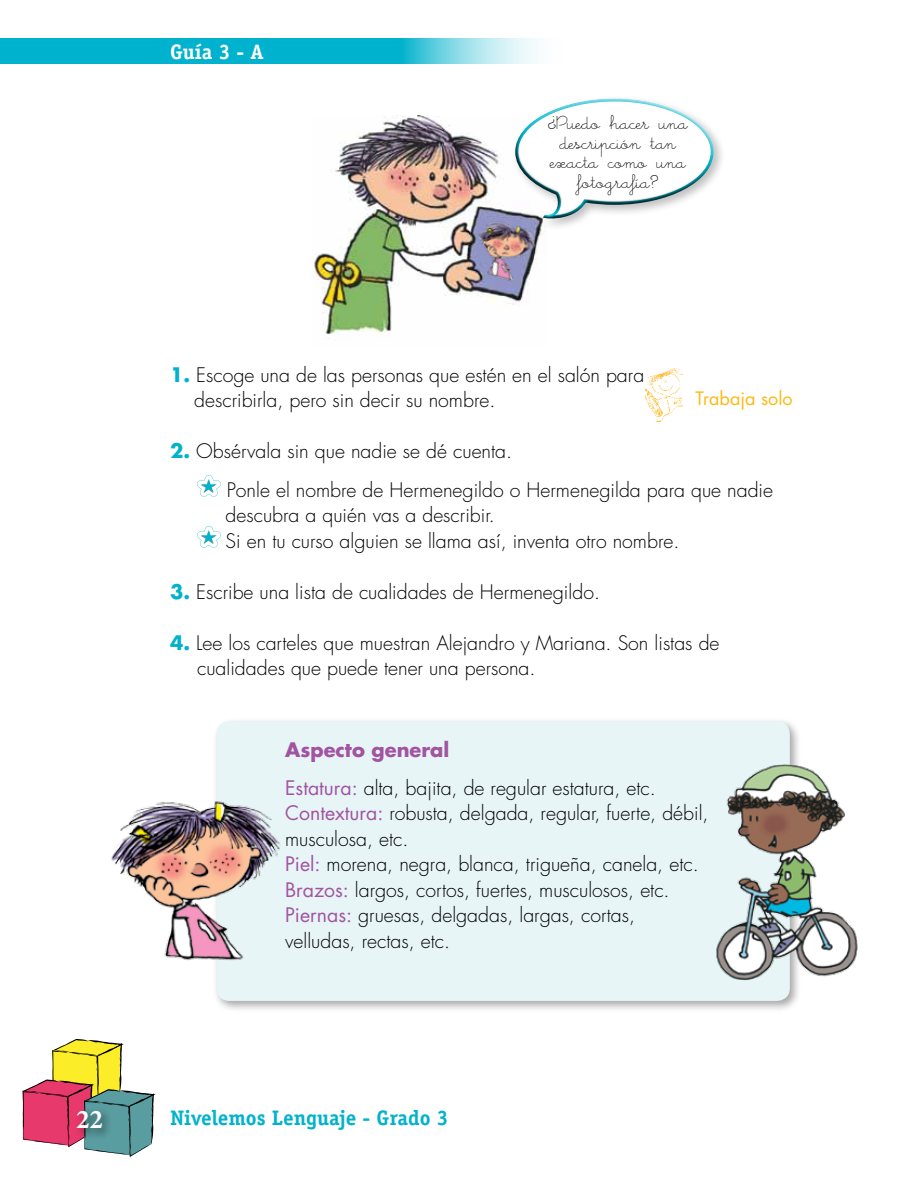
<style>
.page{position:relative;width:918px;height:1188px;background:#fff}
.page>*{position:absolute;margin:0;border:0;box-sizing:border-box;transform-origin:0 0}
.t1{font:700 27px "Minion Pro";color:#fff}
.t2{font:700 21px "Officina Serif Std";color:#00b2cd}
.t3{font:700 21px "Officina Serif Std";color:#fff}
.t4{font:300 19.5px/25.5px "Futura";color:#000}
.t5{font:19.5px/19.5px "Little Days";color:#000;text-align:center}
.t6{font:18px "Futura";color:#fdb913}
.s1{font-weight:700;color:#00b2cd}
.s2{font-weight:700;color:#a154a1}
.s3{font-weight:400;color:#a154a1}
</style>
<div class="page">
<svg style="left:0;top:38px;width:537px;height:26px;background:#25bdd4"></svg>
<img style="left:311px;top:115px;width:233px;height:225px">
<div style="left:213px;top:717px;width:589px;height:296px;background:#000;opacity:.35"></div>
<div style="left:217px;top:721px;width:573px;height:280px;background:#e7f5f7;border-radius:13px"></div>
<svg style="left:197px;top:475px;width:24px;height:22px"></svg>
<svg style="left:197px;top:526px;width:24px;height:22px"></svg>
<div style="left:512px;top:94px;width:214px;height:137px;background:#000;opacity:.25"></div>
<div style="left:516px;top:97px;width:201px;height:119px;background:#fff"></div>
<div style="left:514px;top:128px;width:199px;height:92px;background:#000;opacity:.75"></div>
<img style="left:646px;top:369px;width:37px;height:52px">
<img style="left:716px;top:764px;width:142px;height:217px">
<img style="left:111px;top:796px;width:170px;height:168px">
<img style="left:466px;top:215px;width:73px;height:71px">
<svg style="left:23px;top:1039px;width:133px;height:118px"></svg>
<div style="left:74px;top:1107px;width:40px;height:33px;background:#000;opacity:.55"></div>
<p class="t3" style="left:170px;top:38px;width:95px">Guía 3 - A</p>
<p class="t5" style="left:548px;top:116px;width:142px">¿Puedo hacer una descripción tan exacta como una fotografía?</p>
<p class="t4" style="left:194px;top:363px;width:452px;text-indent:-24px"><span class="s1">1.</span> Escoge una de las personas que estén en el salón para describirla, pero sin decir su nombre.</p>
<p class="t4" style="left:227px;top:433px;width:548px;line-height:38.2px;text-indent:-57px"><span class="s1">2.</span> Obsérvala sin que nadie se dé cuenta.<br>Ponle el nombre de Hermenegildo o Hermenegilda para que nadie</p>
<p class="t4" style="left:226px;top:503px;width:455px">descubra a quién vas a describir.<br>Si en tu curso alguien se llama así, inventa otro nombre.</p>
<p class="t4" style="left:170px;top:579px;width:431px"><span class="s1">3.</span> Escribe una lista de cualidades de Hermenegildo.</p>
<p class="t4" style="left:197px;top:630px;width:524px;text-indent:-27px"><span class="s1">4.</span> Lee los carteles que muestran Alejandro y Mariana. Son listas de cualidades que puede tener una persona.</p>
<p class="t6" style="left:695px;top:386px;width:99px">Trabaja solo</p>
<p class="t4" style="left:285px;top:731px;width:372px;line-height:38.2px"><span class="s2">Aspecto general<br></span><span class="s3">Estatura:</span> alta, bajita, de regular estatura, etc.</p>
<p class="t4" style="left:285px;top:801px;width:425px"><span class="s3">Contextura:</span> robusta, delgada, regular, fuerte, débil, musculosa, etc.<br><span class="s3">Piel:</span> morena, negra, blanca, trigueña, canela, etc.<br><span class="s3">Brazos:</span> largos, cortos, fuertes, musculosos, etc.<br><span class="s3">Piernas:</span> gruesas, delgadas, largas, cortas, velludas, rectas, etc.</p>
<h1 class="t1" style="left:76px;top:1100px;width:29px">22</h1>
<p class="t2" style="left:170px;top:1105px;width:280px">Nivelemos Lenguaje - Grado 3</p>
</div>
